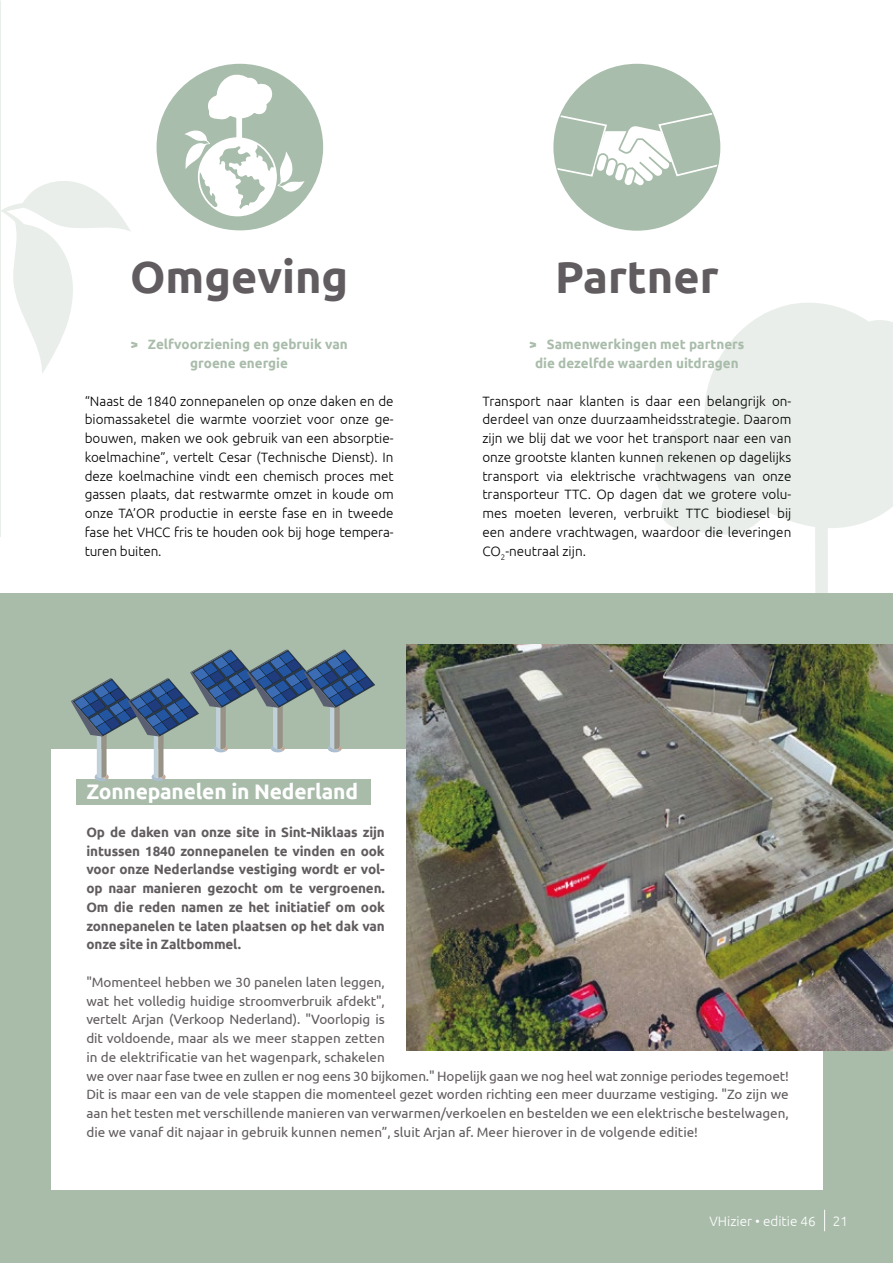
<style>
.page{position:relative;width:893px;height:1263px;background:#fff}
.page>*{position:absolute;margin:0;border:0;box-sizing:border-box;transform-origin:0 0}
.t1{font:700 45px "Ubuntu";color:#615c5f}
.t2{font:700 21px "Ubuntu";letter-spacing:-.01em;color:#fff}
.t3{font:300 13.5px/18.8px "Ubuntu";letter-spacing:-.005em;color:#000;text-align:justify}
.t4{font:13.5px/18.8px "Ubuntu";letter-spacing:-.01em;color:#615c5f}
.t5{font:700 13.5px/18.8px "Ubuntu";letter-spacing:-.01em;color:#615c5f;text-align:justify}
.t6{font:700 13.5px/18.8px "Ubuntu";color:#a9bcaa;text-align:center}
.t7{font:300 13.5px "Ubuntu";color:#fff}
</style>
<div class="page">
<svg style="left:652px;top:303px;width:241px;height:291px;fill:#e9eeea"></svg>
<div style="left:0;top:594px;width:893px;height:669px;background:#a9bcaa"></div>
<div style="left:51px;top:749px;width:772px;height:441px;background:#fff"></div>
<div style="left:76px;top:779px;width:295px;height:26px;background:#a9bcaa"></div>
<svg style="left:71px;top:649px;width:304px;height:132px"></svg>
<svg style="left:553px;top:63px;width:168px;height:168px"></svg>
<svg style="left:156px;top:63px;width:168px;height:168px"></svg>
<svg style="left:1px;top:181px;width:130px;height:192px"></svg>
<img style="left:406px;top:644px;width:487px;height:407px">
<svg style="left:824px;top:1210px;width:1px;height:21px"></svg>
<h1 class="t1" style="left:130px;top:250px;width:220px">Omgeving</h1>
<p class="t6" style="left:131px;top:335px;width:219px">&gt; Zelfvoorziening en gebruik van groene energie</p>
<p class="t3" style="left:85px;top:391px;width:311px">“Naast de 1840 zonnepanelen op onze daken en de biomassaketel die warmte voorziet voor onze ge&shy;bouwen, maken we ook gebruik van een absorptie&shy;koelmachine”, vertelt Cesar (Technische Dienst). In deze koelmachine vindt een chemisch proces met gassen plaats, dat restwarmte omzet in koude om onze TA’OR productie in eerste fase en in tweede fase het VHCC fris te houden ook bij hoge tempera&shy;turen buiten.</p>
<h1 class="t1" style="left:555px;top:250px;width:165px">Partner</h1>
<p class="t6" style="left:529px;top:335px;width:217px">&gt; Samenwerkingen met partners die dezelfde waarden uitdragen</p>
<p class="t3" style="left:482px;top:391px;width:311px">Transport naar klanten is daar een belangrijk on&shy;derdeel van onze duurzaamheidsstrategie. Daarom zijn we blij dat we voor het transport naar een van onze grootste klanten kunnen rekenen op dagelijks transport via elektrische vrachtwagens van onze transporteur TTC. Op dagen dat we grotere volu&shy;mes moeten leveren, verbruikt TTC biodiesel bij een andere vrachtwagen, waardoor die leveringen CO<sub>2</sub>-neutraal zijn.</p>
<h2 class="t2" style="left:86px;top:779px;width:273px">Zonnepanelen in Nederland</h2>
<p class="t5" style="left:86px;top:822px;width:300px">Op de daken van onze site in Sint-Niklaas zijn intussen 1840 zonnepanelen te vinden en ook voor onze Nederlandse vestiging wordt er vol&shy;op naar manieren gezocht om te vergroenen.<br>Om die reden namen ze het initiatief om ook zonnepanelen te laten plaatsen op het dak van onze site in Zaltbommel.</p>
<p class="t4" style="left:86px;top:972px;width:704px">"Momenteel hebben we 30 panelen laten leggen,<br>wat het volledig huidige stroomverbruik afdekt",<br>vertelt Arjan (Verkoop Nederland). "Voorlopig is<br>dit voldoende, maar als we meer stappen zetten<br>in de elektrificatie van het wagenpark, schakelen<br>we over naar fase twee en zullen er nog eens 30 bijkomen." Hopelijk gaan we nog heel wat zonnige periodes tegemoet!<br>Dit is maar een van de vele stappen die momenteel gezet worden richting een meer duurzame vestiging. "Zo zijn we aan het testen met verschillende manieren van verwarmen/verkoelen en bestelden we een elektrische bestelwagen, die we vanaf dit najaar in gebruik kunnen nemen”, sluit Arjan af. Meer hierover in de volgende editie!</p>
<p class="t7" style="left:709px;top:1213px;width:108px">VHizier • editie 46</p>
<p class="t7" style="left:833px;top:1213px;width:17px">21</p>
</div>
